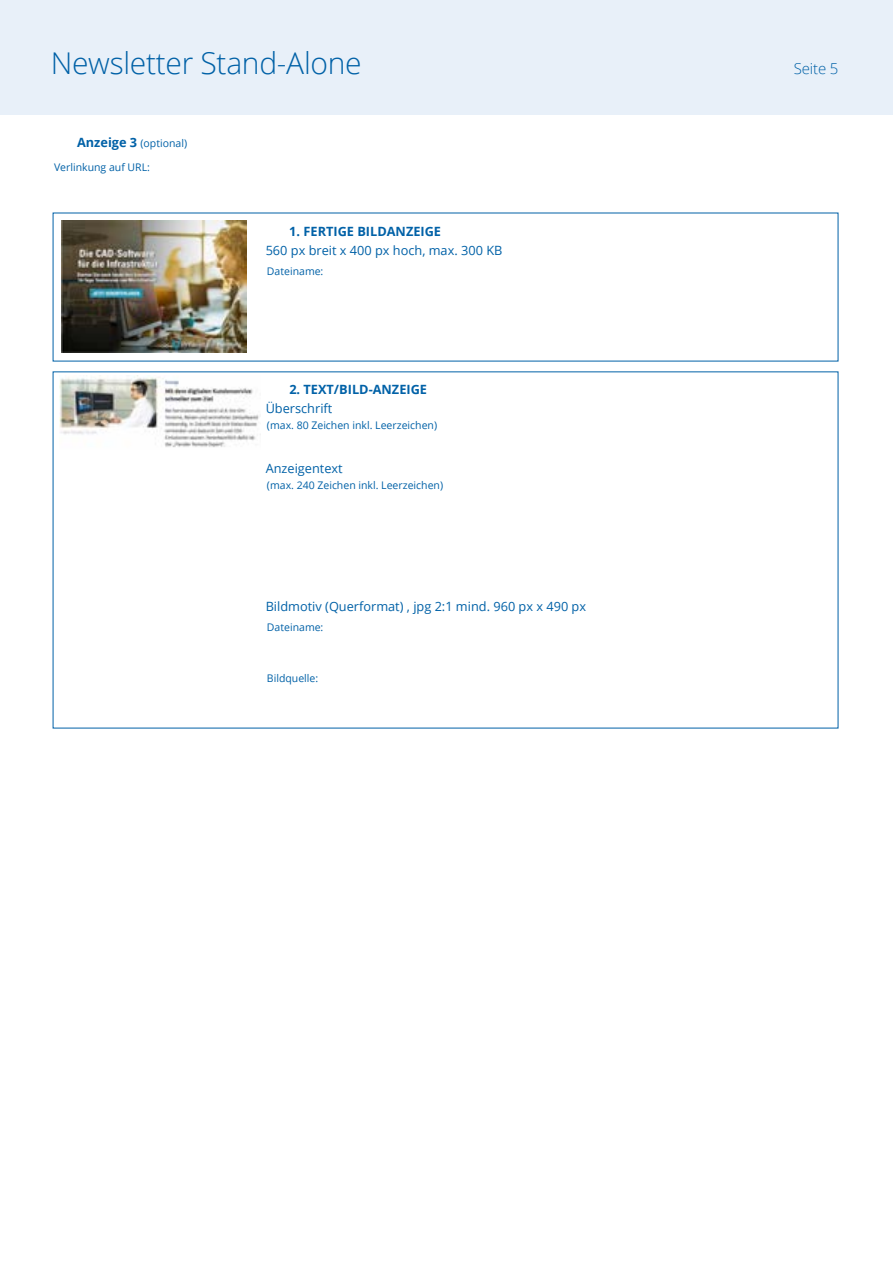
<style>
.page{position:relative;width:893px;height:1263px;background:#fff}
.page>*{position:absolute;margin:0;border:0;box-sizing:border-box;transform-origin:0 0}
.t1{font:300 30px "Open Sans";letter-spacing:-.01em;color:#0061a7}
.t2{font:300 15px "Open Sans";letter-spacing:-.01em;color:#0061a7}
.t3{font:12.75px "Open Sans";color:#0061a7}
.t4{font:700 12.75px "Open Sans";color:#0061a7}
.t5{font:10.5px "Open Sans";color:#0061a7}
.s1{font-weight:700;font-size:12.75px}
</style>
<div class="page">
<div style="left:0;top:0;width:893px;height:115px;background:#e8f0f9"></div>
<img style="left:60px;top:375px;width:201px;height:73px">
<img style="left:62px;top:221px;width:185px;height:132px">
<h1 class="t1" style="left:51px;top:42px;width:312px">Newsletter Stand-Alone</h1>
<h2 class="t2" style="left:794px;top:58px;width:46px">Seite 5</h2>
<p class="t5" style="left:77px;top:136px;width:112px"><span class="s1">Anzeige 3</span> (optional)</p>
<p class="t5" style="left:54px;top:160px;width:98px">Verlinkung auf URL:</p>
<p class="t4" style="left:289px;top:222px;width:153px">1. FERTIGE BILDANZEIGE</p>
<p class="t3" style="left:266px;top:241px;width:238px">560 px breit x 400 px hoch, max. 300 KB</p>
<p class="t5" style="left:267px;top:264px;width:58px">Dateiname:</p>
<p class="t4" style="left:289px;top:381px;width:139px">2. TEXT/BILD-ANZEIGE</p>
<p class="t3" style="left:266px;top:400px;width:68px">Überschrift</p>
<p class="t5" style="left:267px;top:418px;width:172px">(max. 80 Zeichen inkl. Leerzeichen)</p>
<p class="t3" style="left:266px;top:460px;width:79px">Anzeigentext</p>
<p class="t5" style="left:267px;top:478px;width:178px">(max. 240 Zeichen inkl. Leerzeichen)</p>
<p class="t3" style="left:266px;top:598px;width:322px">Bildmotiv (Querformat) , jpg 2:1 mind. 960 px x 490 px</p>
<p class="t5" style="left:267px;top:620px;width:58px">Dateiname:</p>
<p class="t5" style="left:267px;top:671px;width:53px">Bildquelle:</p>
</div>
